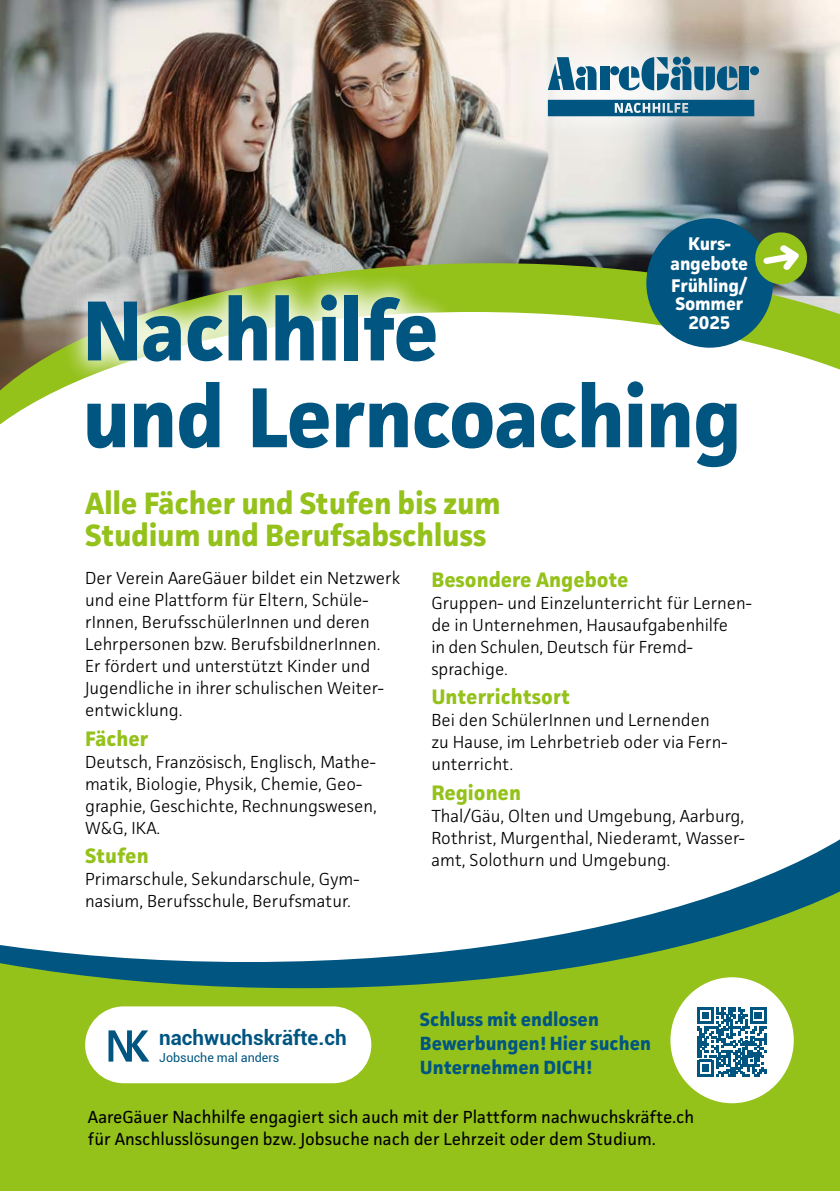
<style>
.page{position:relative;width:840px;height:1191px;background:#fff}
.page>*{position:absolute;margin:0;border:0;box-sizing:border-box;transform-origin:0 0}
.t1{font:700 85.2px "Facit";letter-spacing:-.02em;color:#005581}
.TextTitelHinten{font:700 30.8px/32px "Facit";letter-spacing:-.01em;color:#94c11a}
.TextTitelHinten-2{font:700 21px "Facit";color:#94c11a}
.Grundtext{font:700 20.6px "Roboto";color:#005581}
.Grund{font:700 19.2px/24px "Facit";color:#005581}
.t2{font:700 18.4px/19.6px "Facit";letter-spacing:-.01em;color:#fff;text-align:center}
.Grund-2{font:300 17.6px/22px "Facit";color:#000}
.Grund-3{font:17.6px/22px "Facit";color:#000}
.t3{font:12.6px "Roboto";letter-spacing:-.005em;color:#005581}
</style>
<div class="page">
<div style="left:0;top:828px;width:839px;height:363px;background:#94c11a"></div>
<img style="left:0;top:0;width:839px;height:263px">
<img style="left:0;top:263px;width:839px;height:49px">
<svg style="left:0;top:312px;width:839px;height:113px"></svg>
<svg style="left:0;top:962px;width:767px;height:26px;fill:#005581"></svg>
<svg style="left:0;top:828px;width:839px;height:134px;background:#d4e3df"></svg>
<div style="left:646px;top:218px;width:126px;height:130px;background:#005581;border-radius:50%"></div>
<div style="left:670px;top:977px;width:123px;height:126px;background:#fff;border-radius:50%"></div>
<div style="left:62px;top:268px;width:700px;height:226px;background:#fff;opacity:.85"></div>
<svg style="left:495px;top:5px;width:313px;height:165px;background:#c6c4bf"></svg>
<svg style="left:547px;top:57px;width:49px;height:33px"></svg>
<div style="left:599px;top:67px;width:9px;height:23px;background:#005581"></div>
<svg style="left:610px;top:57px;width:127px;height:33px"></svg>
<div style="left:739px;top:67px;width:9px;height:23px;background:#005581"></div>
<svg style="left:749px;top:66px;width:9px;height:9px"></svg>
<svg style="left:547px;top:100px;width:206px;height:16px;background:#1b668d"></svg>
<svg style="left:752px;top:230px;width:56px;height:56px"></svg>
<svg style="left:697px;top:1007px;width:69px;height:69px"></svg>
<div style="left:85px;top:1006px;width:286px;height:77px;background:#fff;border-radius:38px"></div>
<svg style="left:108px;top:1030px;width:41px;height:31px"></svg>
<p class="t2" style="left:670px;top:234px;width:79px">Kurs&shy;angebote</p>
<p class="t2" style="left:670px;top:275px;width:78px">Frühling/</p>
<p class="t2" style="left:675px;top:293px;width:69px">Sommer<br>2025</p>
<p class="t1" style="left:82px;top:278px;width:358px">Nachhilfe</p>
<p class="t1" style="left:82px;top:364px;width:661px">und Lerncoaching</p>
<p class="TextTitelHinten" style="left:85px;top:486px;width:417px">Alle Fächer und Stufen bis zum<br>Studium und Berufsabschluss</p>
<p class="Grund-2" style="left:85px;top:566px;width:316px">Der Verein AareGäuer bildet ein Netzwerk und eine Plattform für Eltern, Schüle&shy;rInnen, BerufsschülerInnen und deren Lehrpersonen bzw. BerufsbildnerInnen.<br>Er fördert und unterstützt Kinder und Jugendliche in ihrer schulischen Weiter&shy;entwicklung.</p>
<p class="TextTitelHinten-2" style="left:85px;top:725px;width:65px">Fächer</p>
<p class="Grund-2" style="left:85px;top:750px;width:293px">Deutsch, Französisch, Englisch, Mathe&shy;matik, Biologie, Physik, Chemie, Geo&shy;graphie, Geschichte, Rechnungswesen,<br>W&amp;G, IKA.</p>
<p class="TextTitelHinten-2" style="left:85px;top:843px;width:65px">Stufen</p>
<p class="Grund-2" style="left:85px;top:868px;width:275px">Primarschule, Sekundarschule, Gym&shy;nasium, Berufsschule, Berufsmatur.</p>
<p class="TextTitelHinten-2" style="left:431px;top:566px;width:199px">Besondere Angebote</p>
<p class="Grund-2" style="left:431px;top:591px;width:322px">Gruppen- und Einzelunterricht für Lernen&shy;de in Unternehmen, Hausaufgabenhilfe<br>in den Schulen, Deutsch für Fremd&shy;sprachige.</p>
<p class="TextTitelHinten-2" style="left:431px;top:684px;width:140px">Unterrichtsort</p>
<p class="Grund-2" style="left:431px;top:709px;width:297px">Bei den SchülerInnen und Lernenden zu Hause, im Lehrbetrieb oder via Fern&shy;unterricht.</p>
<p class="TextTitelHinten-2" style="left:431px;top:779px;width:91px">Regionen</p>
<p class="Grund-2" style="left:431px;top:804px;width:315px;text-align:justify">Thal/Gäu, Olten und Umgebung, Aarburg, Rothrist, Murgenthal, Niederamt, Wasser&shy;amt, Solothurn und Umgebung.</p>
<p class="Grund" style="left:420px;top:1007px;width:232px">Schluss mit endlosen<br>Bewerbungen! Hier suchen<br>Unternehmen DICH!</p>
<p class="Grund-3" style="left:88px;top:1105px;width:607px">AareGäuer Nachhilfe engagiert sich auch mit der Plattform nachwuchskräfte.ch für Anschlusslösungen bzw. Jobsuche nach der Lehrzeit oder dem Studium.</p>
<p class="Grundtext" style="left:159px;top:1023px;width:189px">nachwuchskräfte.ch</p>
<p class="t3" style="left:159px;top:1049px;width:121px">Jobsuche mal anders</p>
</div>
